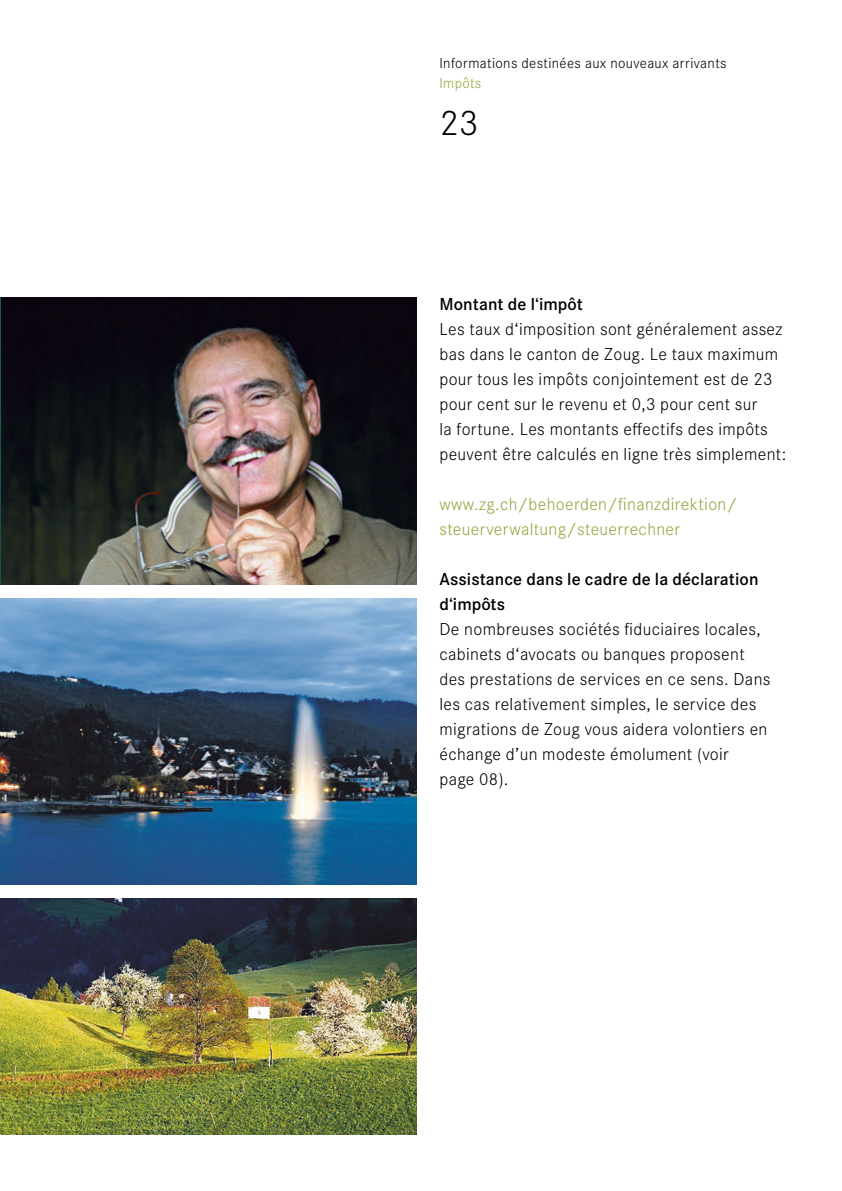
<style>
.page{position:relative;width:842px;height:1191px;background:#fff}
.page>*{position:absolute;margin:0;border:0;box-sizing:border-box;transform-origin:0 0}
.t1{font:300 37px "Corporate S";color:#000}
.t2{font:300 18px/25px "Corporate S";letter-spacing:.02em;color:#000}
.t3{font:300 18px/25px "Corporate S";letter-spacing:.02em;color:#94a73f}
.t4{font:600 18px/25px "Corporate S";letter-spacing:.005em;color:#000}
.t5{font:300 15px "Corporate S";letter-spacing:.025em;color:#000}
.t6{font:300 15px "Corporate S";letter-spacing:.025em;color:#94a73f}
</style>
<div class="page">
<img style="left:1px;top:298px;width:416px;height:287px">
<img style="left:0;top:598px;width:417px;height:287px">
<img style="left:0;top:899px;width:417px;height:236px">
<p class="t5" style="left:439px;top:53px;width:289px">Informations destinées aux nouveaux arrivants</p>
<p class="t6" style="left:439px;top:73px;width:43px">Impôts</p>
<h1 class="t1" style="left:439px;top:98px;width:41px">23</h1>
<p class="t4" style="left:439px;top:291px;width:145px">Montant de l‘impôt</p>
<p class="t2" style="left:439px;top:315px;width:348px">Les taux d‘imposition sont généralement assez bas dans le canton de Zoug. Le taux maximum pour tous les impôts conjointement est de 23 pour cent sur le revenu et 0,3 pour cent sur<br>la fortune. Les montants effectifs des impôts peuvent être calculés en ligne très simplement:</p>
<p class="t3" style="left:439px;top:490px;width:299px">www.zg.ch/behoerden/finanzdirektion/ steuerverwaltung/steuerrechner</p>
<p class="t4" style="left:439px;top:566px;width:321px">Assistance dans le cadre de la déclaration d‘impôts</p>
<p class="t2" style="left:439px;top:615px;width:333px">De nombreuses sociétés fiduciaires locales, cabinets d‘avocats ou banques proposent des prestations de services en ce sens. Dans les cas relativement simples, le service des migrations de Zoug vous aidera volontiers en échange d’un modeste émolument (voir<br>page 08).</p>
</div>
